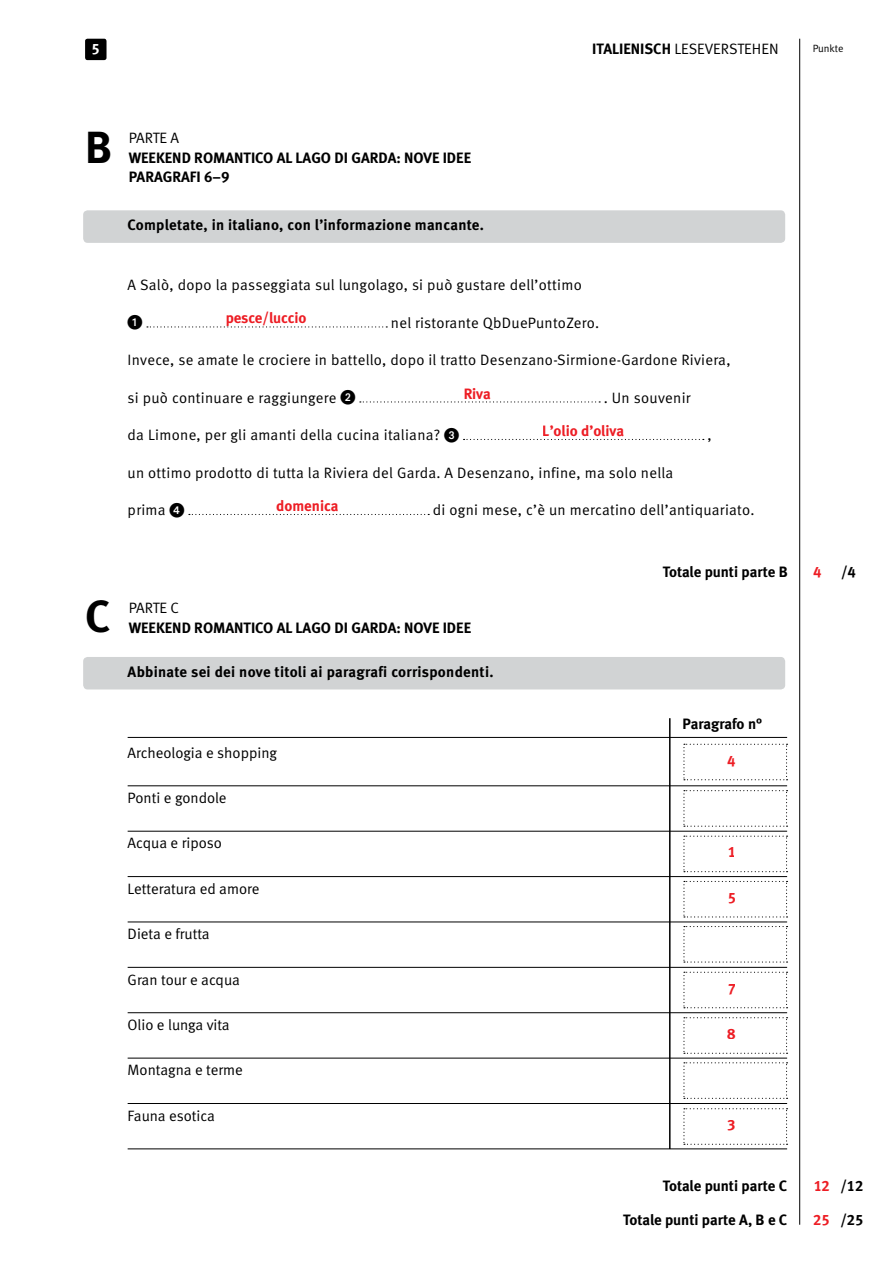
<style>
.page{position:relative;width:885px;height:1263px;background:#fff}
.page>*{position:absolute;margin:0;border:0;box-sizing:border-box;transform-origin:0 0}
.t1{font:45px "Meta Bold LF";color:#000}
.t2{font:15px "Meta Normal LF";letter-spacing:.015em;color:#000}
.t3{font:15px/19.5px "Meta Bold LF";color:#000}
.t4{font:15px "Meta Bold LF";letter-spacing:.02em;color:#000}
.t5{font:15px "Meta Bold LF";color:#ed1d24}
.t6{font:15px "Meta Normal LF";letter-spacing:-.005em;color:#000}
.t7{font:15px "Meta Bold LF";color:#fff}
.t8{font:15px "European Pi One";color:#000}
.t9{font:10.5px "Meta Normal LF";color:#000}
.s1{font-family:"Meta Bold LF"}
.s2{font-family:"European Pi One"}
</style>
<div class="page">
<div style="left:85px;top:39px;width:21px;height:21px;background:#000;border-radius:2px"></div>
<hr style="left:799px;top:39px;width:1px;height:1186px;background:#000">
<div style="left:83px;top:210px;width:702px;height:33px;background:#d1d3d4;border-radius:4px"></div>
<div style="left:83px;top:657px;width:702px;height:32px;background:#d1d3d4;border-radius:4px"></div>
<svg style="left:147px;top:326px;width:240px;height:1px"></svg>
<svg style="left:360px;top:401px;width:240px;height:1px"></svg>
<svg style="left:463px;top:439px;width:240px;height:1px"></svg>
<svg style="left:189px;top:514px;width:240px;height:1px"></svg>
<hr style="left:128px;top:737px;width:659px;height:1px;background:#000">
<hr style="left:128px;top:785px;width:659px;height:1px;background:#000">
<hr style="left:128px;top:831px;width:659px;height:1px;background:#000">
<hr style="left:128px;top:876px;width:659px;height:1px;background:#000">
<hr style="left:128px;top:922px;width:659px;height:1px;background:#000">
<hr style="left:128px;top:967px;width:659px;height:1px;background:#000">
<hr style="left:128px;top:1012px;width:659px;height:1px;background:#000">
<hr style="left:128px;top:1058px;width:659px;height:1px;background:#000">
<hr style="left:128px;top:1103px;width:659px;height:1px;background:#000">
<hr style="left:128px;top:1148px;width:659px;height:1px;background:#000">
<svg style="left:683px;top:744px;width:104px;height:36px"></svg>
<svg style="left:683px;top:790px;width:104px;height:37px"></svg>
<svg style="left:683px;top:836px;width:104px;height:36px"></svg>
<svg style="left:683px;top:881px;width:104px;height:36px"></svg>
<svg style="left:683px;top:926px;width:104px;height:36px"></svg>
<svg style="left:683px;top:972px;width:104px;height:36px"></svg>
<svg style="left:683px;top:1017px;width:104px;height:37px"></svg>
<svg style="left:683px;top:1062px;width:104px;height:37px"></svg>
<svg style="left:683px;top:1108px;width:104px;height:37px"></svg>
<hr style="left:669px;top:718px;width:1px;height:431px;background:#000">
<p class="t7" style="left:91px;top:40px;width:10px">5</p>
<p class="t2" style="left:592px;top:41px;width:188px"><span class="s1">italienisch</span> leseverstehen</p>
<p class="t9" style="left:812px;top:43px;width:32px">Punkte</p>
<h1 class="t1" style="left:85px;top:120px;width:28px">B</h1>
<p class="t2" style="left:129px;top:129px;width:52px">parte A</p>
<p class="t3" style="left:129px;top:148px;width:344px">Weekend romantico al lago di Garda: nove idee paragrafi 6–9</p>
<p class="t3" style="left:128px;top:215px;width:358px">Completate, in italiano, con l’informazione mancante.</p>
<p class="t2" style="left:128px;top:276px;width:455px">A Salò, dopo la passeggiata sul lungolago, si può gustare dell’ottimo</p>
<p class="t8" style="left:128px;top:314px;width:16px">1</p>
<p class="t2" style="left:391px;top:314px;width:210px">nel ristorante QbDuePuntoZero.</p>
<p class="t2" style="left:128px;top:351px;width:604px">I nvece, se amate le crociere in battello, dopo il tratto Desenzano-Sirmione-Gardone Riviera,</p>
<p class="t2" style="left:128px;top:389px;width:229px">si può continuare e raggiungere <span class="s2">2</span></p>
<p class="t2" style="left:603px;top:389px;width:89px">. Un souvenir</p>
<p class="t2" style="left:128px;top:426px;width:333px">da Limone, per gli amanti della cucina italiana? <span class="s2">3</span></p>
<p class="t2" style="left:707px;top:426px;width:6px">,</p>
<p class="t2" style="left:128px;top:464px;width:547px">un ottimo prodotto di tutta la Riviera del Garda. A Desenzano, infine, ma solo nella</p>
<p class="t2" style="left:128px;top:501px;width:58px">prima <span class="s2">4</span></p>
<p class="t2" style="left:433px;top:501px;width:323px">di ogni mese, c’è un mercatino dell’antiquariato.</p>
<p class="t5" style="left:225px;top:309px;width:83px">pesce/luccio</p>
<p class="t5" style="left:463px;top:385px;width:29px">Riva</p>
<p class="t5" style="left:542px;top:422px;width:83px">L’olio d’oliva</p>
<p class="t5" style="left:276px;top:497px;width:64px">domenica</p>
<h1 class="t1" style="left:85px;top:590px;width:24px">C</h1>
<p class="t2" style="left:129px;top:599px;width:52px">parte C</p>
<p class="t3" style="left:129px;top:617px;width:344px">Weekend romantico al lago di Garda: nove idee</p>
<p class="t4" style="left:128px;top:663px;width:367px">Abbinate sei dei nove titoli ai paragrafi corrispondenti.</p>
<p class="t3" style="left:662px;top:562px;width:126px">Totale punti parte B</p>
<p class="t3" style="left:841px;top:562px;width:16px">/4</p>
<p class="t5" style="left:813px;top:563px;width:10px">4</p>
<p class="t3" style="left:682px;top:714px;width:81px">Paragrafo n°</p>
<p class="t2" style="left:128px;top:744px;width:151px">Archeologia e shopping</p>
<p class="t2" style="left:128px;top:789px;width:100px">Ponti e gondole</p>
<p class="t2" style="left:128px;top:834px;width:96px">Acqua e riposo</p>
<p class="t2" style="left:85px;top:880px;width:26px">L</p>
<p class="t2" style="left:134px;top:880px;width:127px">etteratura ed amore</p>
<p class="t2" style="left:128px;top:925px;width:84px">Dieta e frutta</p>
<p class="t2" style="left:128px;top:971px;width:114px">Gran tour e acqua</p>
<p class="t2" style="left:85px;top:1016px;width:27px">O</p>
<p class="t2" style="left:138px;top:1016px;width:93px">lio e lunga vita</p>
<p class="t2" style="left:128px;top:1061px;width:117px">Montagna e terme</p>
<p class="t6" style="left:128px;top:1107px;width:89px">Fauna esotica</p>
<p class="t5" style="left:727px;top:751px;width:10px">4</p>
<p class="t5" style="left:727px;top:843px;width:10px">1</p>
<p class="t5" style="left:727px;top:889px;width:10px">5</p>
<p class="t5" style="left:727px;top:979px;width:10px">7</p>
<p class="t5" style="left:727px;top:1024px;width:10px">8</p>
<p class="t5" style="left:727px;top:1116px;width:10px">3</p>
<p class="t3" style="left:662px;top:1176px;width:121px">Totale punti parte C</p>
<p class="t3" style="left:840px;top:1176px;width:25px">/12</p>
<p class="t5" style="left:813px;top:1211px;width:18px">25</p>
<p class="t5" style="left:813px;top:1177px;width:18px">12</p>
<p class="t3" style="left:623px;top:1210px;width:161px">Totale punti parte A, B e C</p>
<p class="t3" style="left:840px;top:1210px;width:25px">/25</p>
</div>
